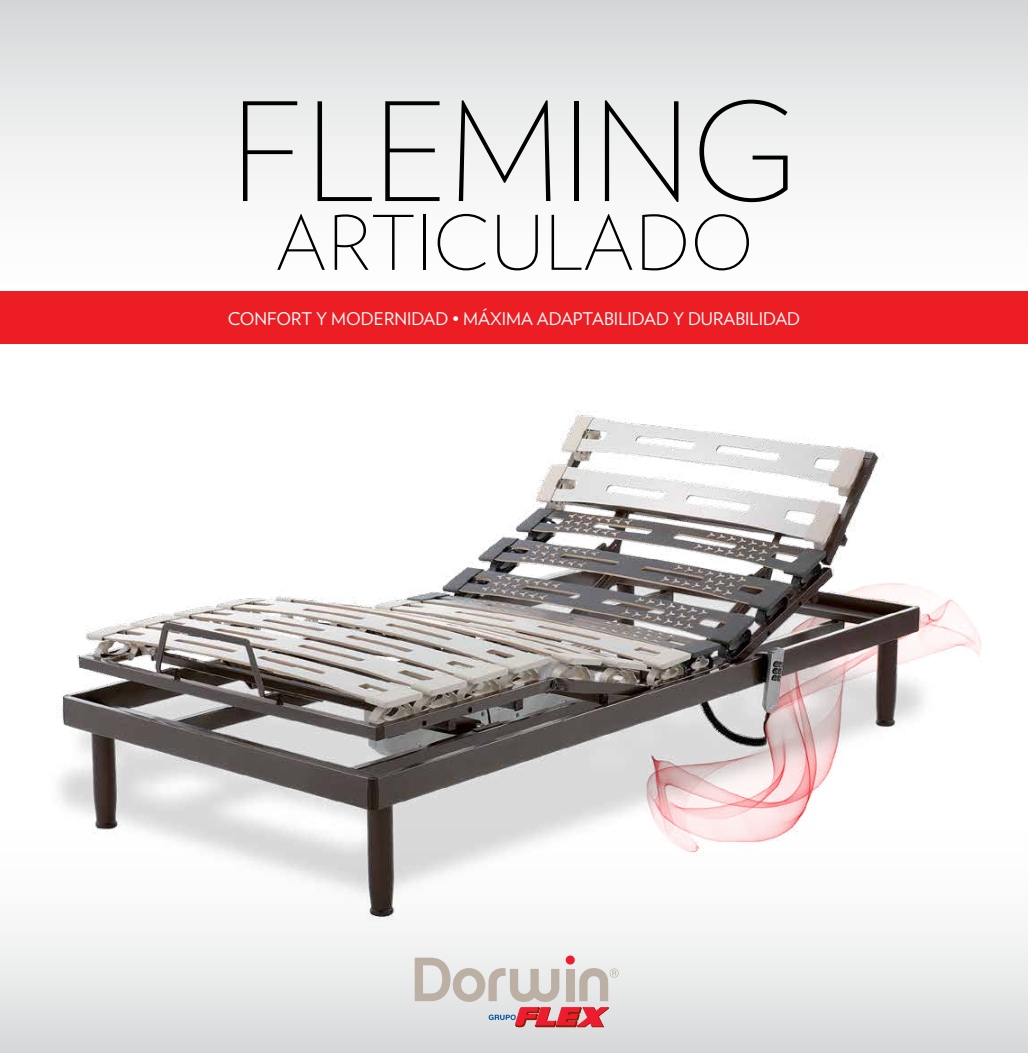
<style>
.page{position:relative;width:1028px;height:1053px;background:#fff}
.page>*{position:absolute;margin:0;border:0;box-sizing:border-box;transform-origin:0 0}
.t1{font:200 136px "Verlag";color:#000}
.t2{font:200 75px "Verlag";color:#000}
.t3{font:17.5px "Verlag";color:#fff}
</style>
<div class="page">
<div style="left:0;top:820px;width:1028px;height:232px;background:#dbdcdd"></div>
<svg style="left:0;top:0;width:1028px;height:177px;fill:#e7e8e8"></svg>
<div style="left:0;top:291px;width:1028px;height:53px;background:#ed1d24"></div>
<svg style="left:488px;top:1016px;width:116px;height:11px"></svg>
<img style="left:0;top:410px;width:1017px;height:606px">
<h1 class="t1" style="left:230px;top:54px;width:69px">FLEMI</h1>
<h1 class="t1" style="left:592px;top:54px;width:207px">NG</h1>
<h2 class="t2" style="left:274px;top:189px;width:471px">ARTICULADO</h2>
<p class="t3" style="left:228px;top:305px;width:323px">CONFORT Y MODERNIDAD • MÁXIMA ADA</p>
<p class="t3" style="left:573px;top:305px;width:21px">PTABILIDAD</p>
<p class="t3" style="left:673px;top:305px;width:51px">Y DURABILIDAD</p>
</div>
